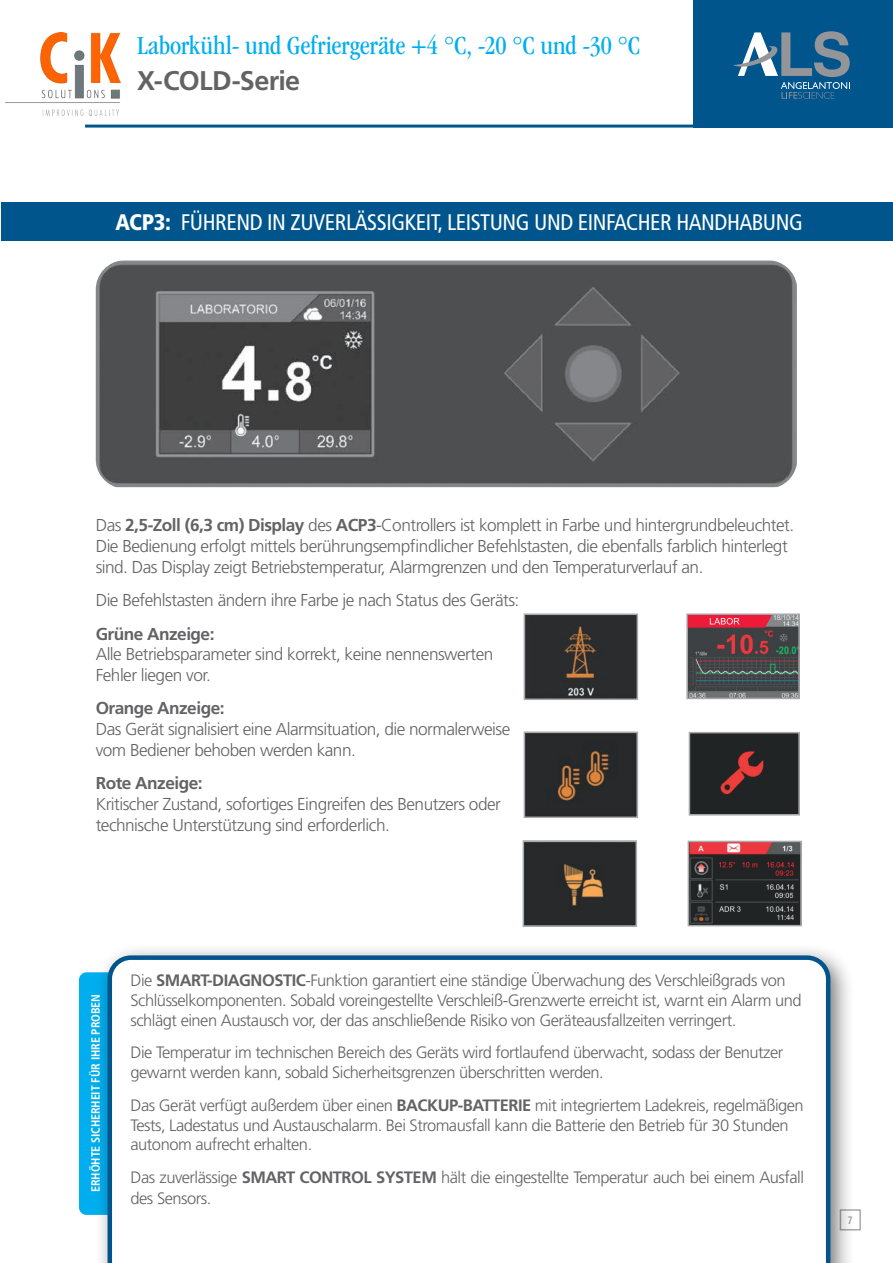
<style>
.page{position:relative;width:893px;height:1263px;background:#fff}
.page>*{position:absolute;margin:0;border:0;box-sizing:border-box;transform-origin:0 0}
.t1{font:condensed 27px "ITC Garamond Std";letter-spacing:-.005em;color:#00aeef}
.t2{font:700 27px "Frutiger LT Std";letter-spacing:-.025em;color:#636366}
.t3{font:condensed 22.5px "Frutiger LT Std";letter-spacing:-.02em;color:#fff}
.t4{font:300 17.25px/20.7px "Frutiger LT Std";letter-spacing:-.03em;color:#636366}
.t5{font:700 17.25px "Frutiger LT Std";letter-spacing:-.03em;color:#636366}
.t6{font:300 16.5px/19.8px "Frutiger LT Std";letter-spacing:-.03em;color:#636366}
.t7{font:700 condensed 12px "Frutiger LT Std";letter-spacing:-.01em;color:#fff}
.t8{font:300 condensed 10.5px "Frutiger LT Std";color:#636366}
.s1{font-weight:900}
.s2{font-weight:700}
</style>
<div class="page">
<div style="left:840px;top:1209px;width:21px;height:21px;border:2px solid #a8a9ad"></div>
<div style="left:693px;top:0;width:200px;height:128px;background:#00558c"></div>
<hr style="left:85px;top:125px;width:616px;height:3px;background:#00558c">
<svg style="left:733px;top:31px;width:117px;height:68px"></svg>
<div style="left:1px;top:203px;width:892px;height:38px;background:#00558c"></div>
<div style="left:79px;top:972px;width:52px;height:243px;background:#00aeef;border-radius:8px"></div>
<div style="left:95px;top:942px;width:760px;height:321px;background:#231f20;opacity:.6"></div>
<svg style="left:108px;top:955px;width:722px;height:308px"></svg>
<img style="left:96px;top:260px;width:701px;height:227px">
<img style="left:689px;top:616px;width:108px;height:80px">
<div style="left:686px;top:613px;width:114px;height:86px;border:2px solid #a8a9ad"></div>
<img style="left:691px;top:844px;width:108px;height:79px">
<div style="left:688px;top:841px;width:114px;height:85px;border:2px solid #a8a9ad"></div>
<img style="left:527px;top:616px;width:108px;height:81px">
<div style="left:524px;top:613px;width:114px;height:87px;border:2px solid #a8a9ad"></div>
<img style="left:527px;top:734px;width:108px;height:81px">
<div style="left:524px;top:731px;width:114px;height:87px;border:2px solid #a8a9ad"></div>
<img style="left:526px;top:843px;width:108px;height:81px">
<div style="left:523px;top:840px;width:114px;height:87px;border:2px solid #a8a9ad"></div>
<img style="left:692px;top:735px;width:105px;height:77px">
<div style="left:689px;top:732px;width:111px;height:83px;border:2px solid #a8a9ad"></div>
<svg style="left:688px;top:615px;width:84px;height:13px"></svg>
<img style="left:6px;top:33px;width:114px;height:83px">
<h1 class="t1" style="left:137px;top:31px;width:505px">Laborkühl- und Gefriergeräte +4 °C, -20 °C und -30 °C</h1>
<h1 class="t2" style="left:137px;top:65px;width:165px">X-COLD-Serie</h1>
<h2 class="t3" style="left:116px;top:209px;width:689px"><span class="s1">ACP3:</span> FÜHREND IN ZUVERLÄSSIGKEIT, LEISTUNG UND EINFACHER HANDHABUNG</h2>
<p class="t4" style="left:96px;top:515px;width:700px">Das <span class="s2">2,5-Zoll (6,3 cm) Display</span> des <span class="s2">ACP3</span>-Controllers ist komplett in Farbe und hintergrundbeleuchtet.<br>Die Bedienung erfolgt mittels berührungsempfindlicher Befehlstasten, die ebenfalls farblich hinterlegt sind. Das Display zeigt Betriebstemperatur, Alarmgrenzen und den Temperaturverlauf an.</p>
<p class="t4" style="left:96px;top:590px;width:425px">Die Befehlstasten ändern ihre Farbe je nach Status des Geräts:</p>
<p class="t5" style="left:96px;top:623px;width:120px">Grüne Anzeige:</p>
<p class="t4" style="left:96px;top:644px;width:399px">Alle Betriebsparameter sind korrekt, keine nennenswerten<br>Fehler liegen vor.</p>
<p class="t5" style="left:96px;top:698px;width:130px">Orange Anzeige:</p>
<p class="t4" style="left:96px;top:719px;width:416px">Das Gerät signalisiert eine Alarmsituation, die normalerweise vom Bediener behoben werden kann.</p>
<p class="t5" style="left:96px;top:773px;width:108px">Rote Anzeige:</p>
<p class="t4" style="left:96px;top:794px;width:407px">Kritischer Zustand, sofortiges Eingreifen des Benutzers oder technische Unterstützung sind erforderlich.</p>
<p class="t7" style="left:89px;top:1192px;width:199px;rotate:-90deg">ERHÖHTE SICHERHEIT FÜR IHRE PROBEN</p>
<p class="t6" style="left:131px;top:971px;width:672px">Die <span class="s2">SMART-DIAGNOSTIC</span>-Funktion garantiert eine ständige Überwachung des Verschleißgrads von<br>Schlüsselkomponenten. Sobald voreingestellte Verschleiß-Grenzwerte erreicht ist, warnt ein Alarm und schlägt einen Austausch vor, der das anschließende Risiko von Geräteausfallzeiten verringert.</p>
<p class="t6" style="left:131px;top:1043px;width:654px">Die Temperatur im technischen Bereich des Geräts wird fortlaufend überwacht, sodass der Benutzer gewarnt werden kann, sobald Sicherheitsgrenzen überschritten werden.</p>
<p class="t6" style="left:131px;top:1095px;width:675px">Das Gerät verfügt außerdem über einen <span class="s2">BACKUP-BATTERIE</span> mit integriertem Ladekreis, regelmäßigen<br>Tests, Ladestatus und Austauschalarm. Bei Stromausfall kann die Batterie den Betrieb für 30 Stunden autonom aufrecht erhalten.</p>
<p class="t6" style="left:131px;top:1168px;width:675px;line-height:20.2px">Das zuverlässige <span class="s2">SMART CONTROL SYSTEM</span> hält die eingestellte Temperatur auch bei einem Ausfall des Sensors.</p>
<p class="t8" style="left:848px;top:1214px;width:7px">7</p>
</div>
